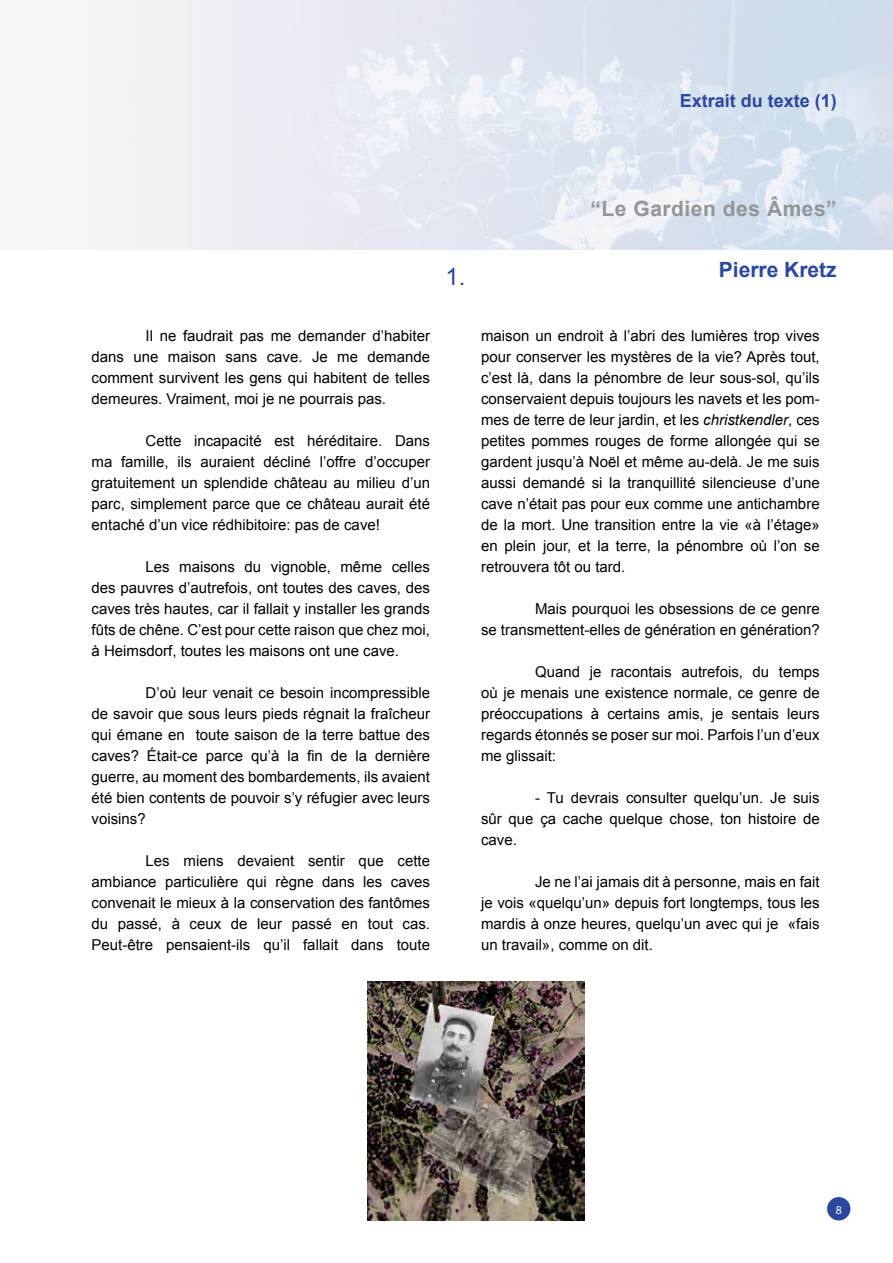
<style>
.page{position:relative;width:893px;height:1263px;background:#fff}
.page>*{position:absolute;margin:0;border:0;box-sizing:border-box;transform-origin:0 0}
.t1{font:24px "Arial";color:#2c479e}
.t2{font:700 21px "Arial";letter-spacing:.025em;color:#939598}
.t3{font:700 21px "Arial";color:#2c479e}
.t4{font:700 18px "Arial";color:#2c479e}
.t5{font:15px/21px "Arial";color:#000;text-align:justify}
.t6{font:12px "Myriad Pro";color:#fff}
.s1{font-style:italic}
</style>
<div class="page">
<div style="left:827px;top:1197px;width:23px;height:23px;background:#2c479e;border-radius:50%"></div>
<img style="left:367px;top:981px;width:217px;height:239px">
<p class="t4" style="left:680px;top:89px;width:159px">Extrait du texte (1)</p>
<h2 class="t2" style="left:591px;top:195px;width:248px">“Le Gardien des Âmes”</h2>
<h1 class="t1" style="left:446px;top:260px;width:22px">1.</h1>
<h2 class="t3" style="left:719px;top:256px;width:119px">Pierre Kretz</h2>
<p class="t5" style="left:91px;top:325px;width:340px;text-indent:54px">Il ne faudrait pas me demander d’habiter dans une maison sans cave. Je me demande comment survivent les gens qui habitent de telles demeures. Vraiment, moi je ne pourrais pas.</p>
<p class="t5" style="left:91px;top:430px;width:340px;text-indent:54px">Cette incapacité est héréditaire. Dans ma famille, ils auraient décliné l’offre d’occuper gratuitement un splendide château au milieu d’un parc, simplement parce que ce château aurait été entaché d’un vice rédhibitoire: pas de cave!</p>
<p class="t5" style="left:91px;top:556px;width:340px;text-indent:54px">Les maisons du vignoble, même celles des pauvres d’autrefois, ont toutes des caves, des caves très hautes, car il fallait y installer les grands fûts de chêne. C’est pour cette raison que chez moi, à Heimsdorf, toutes les maisons ont une cave.</p>
<p class="t5" style="left:91px;top:682px;width:340px;text-indent:54px">D’où leur venait ce besoin incompressible de savoir que sous leurs pieds régnait la fraîcheur qui émane en toute saison de la terre battue des caves? Était-ce parce qu’à la fin de la dernière guerre, au moment des bombardements, ils avaient été bien contents de pouvoir s’y réfugier avec leurs voisins?</p>
<p class="t5" style="left:91px;top:850px;width:340px;text-indent:54px">Les miens devaient sentir que cette ambiance particulière qui règne dans les caves convenait le mieux à la conservation des fantômes du passé, à ceux de leur passé en tout cas.<br>Peut-être pensaient-ils qu’il fallait dans toute</p>
<p class="t5" style="left:481px;top:325px;width:340px">maison un endroit à l’abri des lumières trop vives pour conserver les mystères de la vie? Après tout, c’est là, dans la pénombre de leur sous-sol, qu’ils conservaient depuis toujours les navets et les pom&shy;mes de terre de leur jardin, et les <span class="s1">christkendler</span>, ces petites pommes rouges de forme allongée qui se gardent jusqu’à Noël et même au-delà. Je me suis aussi demandé si la tranquillité silencieuse d’une cave n’était pas pour eux comme une antichambre de la mort. Une transition entre la vie «à l’étage» en plein jour, et la terre, la pénombre où l’on se retrouvera tôt ou tard.</p>
<p class="t5" style="left:481px;top:598px;width:340px;text-align:right">Mais pourquoi les obsessions de ce genre<br>se transmettent-elles de génération en génération?</p>
<p class="t5" style="left:481px;top:661px;width:340px;text-indent:54px">Quand je racontais autrefois, du temps où je menais une existence normale, ce genre de préoccupations à certains amis, je sentais leurs regards étonnés se poser sur moi. Parfois l’un d’eux me glissait:</p>
<p class="t5" style="left:481px;top:787px;width:340px;text-indent:54px">- Tu devrais consulter quelqu’un. Je suis sûr que ça cache quelque chose, ton histoire de cave.</p>
<p class="t5" style="left:481px;top:871px;width:340px;text-indent:54px">Je ne l’ai jamais dit à personne, mais en fait je vois «quelqu’un» depuis fort longtemps, tous les mardis à onze heures, quelqu’un avec qui je «fais un travail», comme on dit.</p>
<p class="t6" style="left:836px;top:1202px;width:8px">8</p>
</div>
